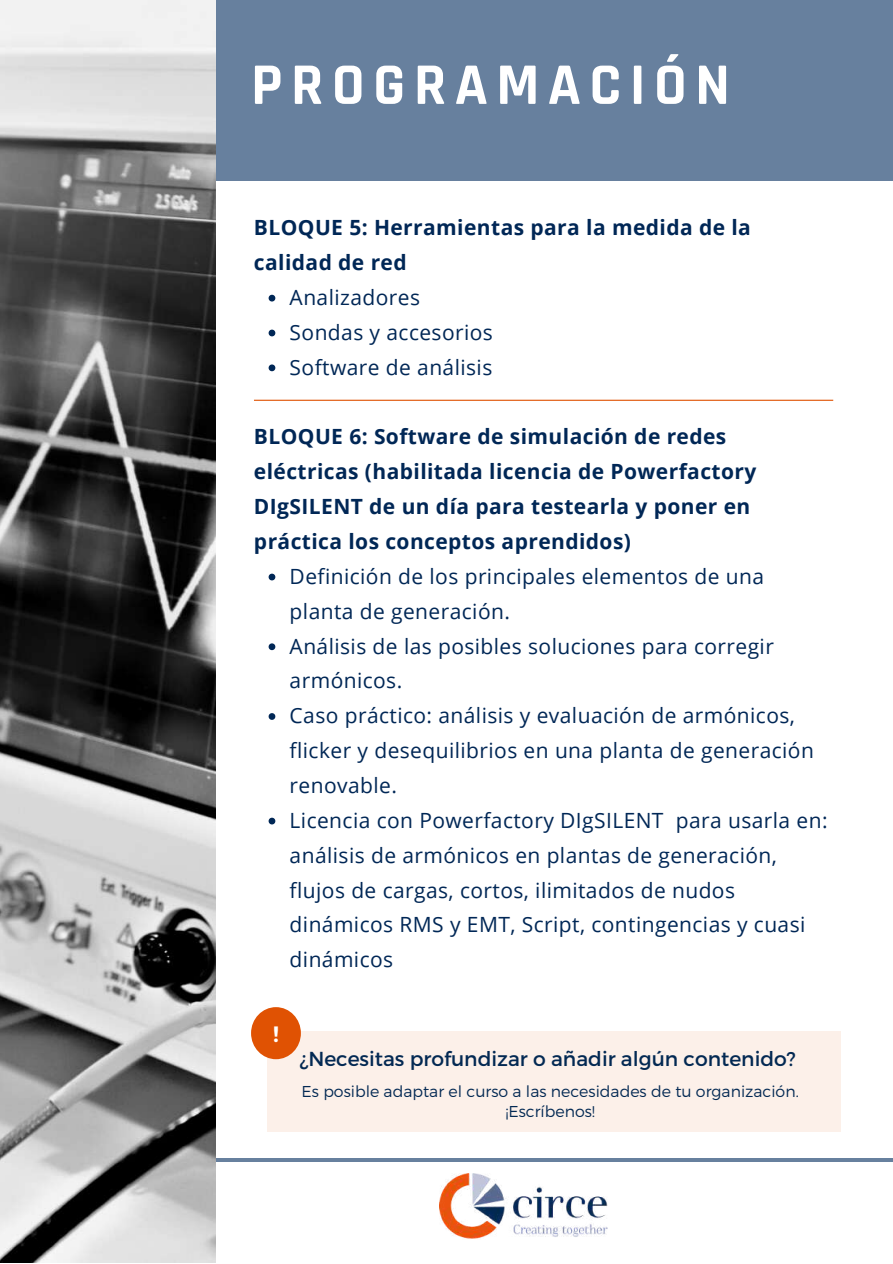
<style>
.page{position:relative;width:893px;height:1264px;background:#fff}
.page>*{position:absolute;margin:0;border:0;box-sizing:border-box;transform-origin:0 0}
.t1{font:700 59.55px "Rajdhani";letter-spacing:.14em;color:#fff}
.t2{font:700 22.35px "Montserrat";color:#fff}
.t3{font:21px/34.8px "Open Sans";letter-spacing:.02em;color:#002756}
.t4{font:700 21px/34.8px "Open Sans";letter-spacing:.02em;color:#002756}
.t5{font:20.25px "Montserrat";color:#032953}
.t6{font:300 15.75px/20.2px "Montserrat";color:#032953;text-align:center}
</style>
<div class="page">
<div style="left:216px;top:0;width:676px;height:181px;background:#67809e"></div>
<hr style="left:216px;top:1158px;width:676px;height:3px;background:#67809e">
<img style="left:439px;top:1173px;width:169px;height:66px">
<svg style="left:268px;top:295px;width:7px;height:6px"></svg>
<svg style="left:268px;top:329px;width:7px;height:7px"></svg>
<svg style="left:268px;top:364px;width:7px;height:7px"></svg>
<svg style="left:268px;top:573px;width:7px;height:7px"></svg>
<svg style="left:268px;top:643px;width:7px;height:7px"></svg>
<svg style="left:268px;top:713px;width:7px;height:7px"></svg>
<svg style="left:268px;top:817px;width:7px;height:7px"></svg>
<hr style="left:254px;top:400px;width:579px;height:1px;background:#e05203">
<img style="left:0;top:0;width:216px;height:1262px">
<div style="left:268px;top:1031px;width:573px;height:100px;background:#fcf0e9"></div>
<div style="left:251px;top:1007px;width:50px;height:52px;background:#e05203;border-radius:50%"></div>
<h1 class="t1" style="left:251px;top:48px;width:480px">PROGRAMACIÓN</h1>
<p class="t4" style="left:254px;top:210px;width:498px">BLOQUE 5: Herramientas para la medida de la calidad de red</p>
<p class="t3" style="left:289px;top:279px;width:205px">Analizadores<br>Sondas y accesorios<br>Software de análisis</p>
<p class="t4" style="left:254px;top:419px;width:504px">BLOQUE 6: Software de simulación de redes eléctricas (habilitada licencia de Powerfactory DIgSILENT de un día para testearla y poner en práctica los conceptos aprendidos)</p>
<p class="t3" style="left:289px;top:558px;width:539px">Definición de los principales elementos de una planta de generación.<br>Análisis de las posibles soluciones para corregir armónicos.<br>Caso práctico: análisis y evaluación de armónicos, flicker y desequilibrios en una planta de generación renovable.<br>Licencia con Powerfactory DIgSILENT para usarla en: análisis de armónicos en plantas de generación, flujos de cargas, cortos, ilimitados de nudos dinámicos RMS y EMT, Script, contingencias y cuasi dinámicos</p>
<p class="t2" style="left:273px;top:1019px;width:7px">!</p>
<p class="t5" style="left:299px;top:1045px;width:498px">¿Necesitas profundizar o añadir algún contenido?</p>
<p class="t6" style="left:301px;top:1080px;width:498px">Es posible adaptar el curso a las necesidades de tu organización. ¡Escríbenos!</p>
</div>
